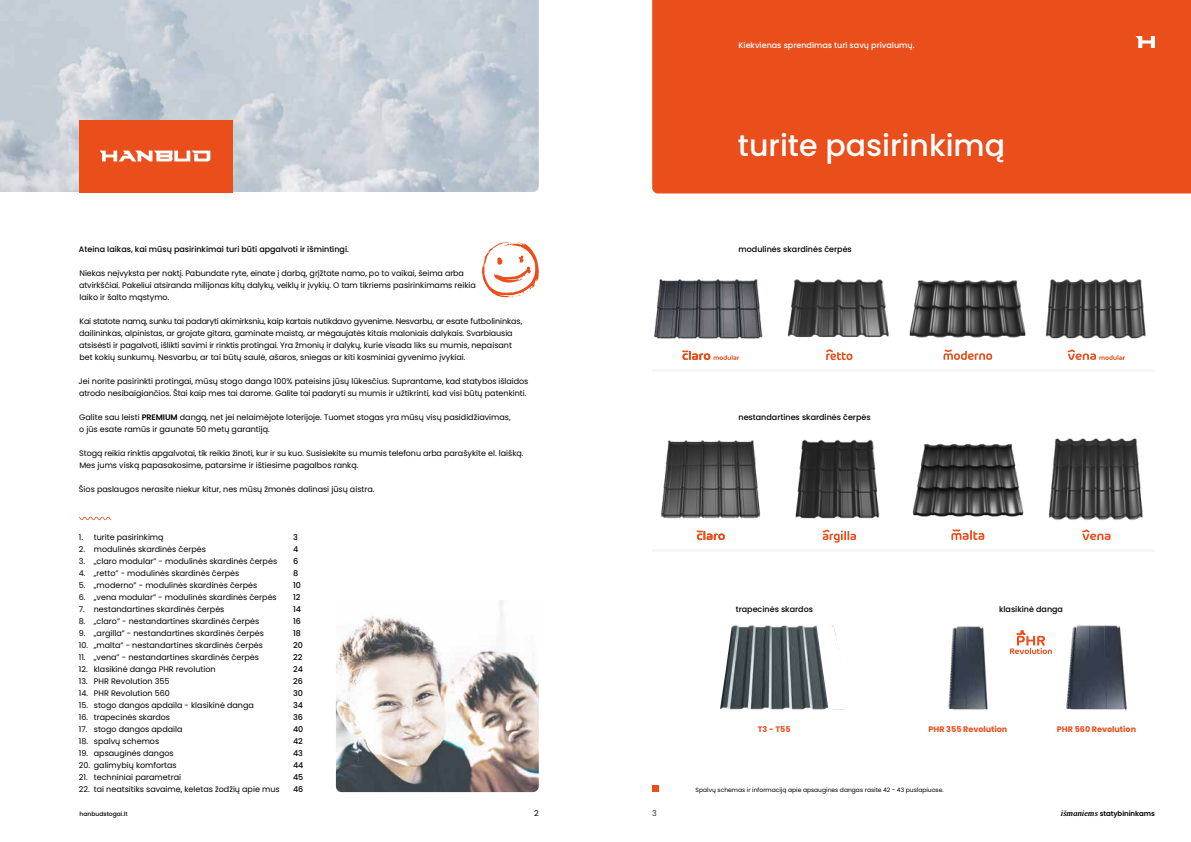
<style>
.page{position:relative;width:1191px;height:842px;background:#fff}
.page>*{position:absolute;margin:0;border:0;box-sizing:border-box;transform-origin:0 0}
.t1{font:500 30px "Poppins";color:#fff}
.t2{font:8px/12px "Poppins";color:#000}
.t3{font:500 8px/12px "Poppins";color:#000}
.t4{font:500 8px "Poppins";color:#fff}
.t5{font:700 8px "Poppins";color:#e94e1b}
.t6{font:300 8px "Poppins";color:#000}
.t7{font:600 7px "Poppins";letter-spacing:-.01em;color:#000}
.t8{font:6px "Poppins";color:#000}
.t9{font:500 6px "Poppins";color:#000}
.s1{font-weight:600}
.s2{font-family:"Adonis";font-weight:700;font-style:italic;font-size:8px}
</style>
<div class="page">
<img style="left:0;top:0;width:539px;height:192px">
<div style="left:79px;top:120px;width:153px;height:72px;background:#e94e1b"></div>
<svg style="left:100px;top:151px;width:110px;height:10px"></svg>
<img style="left:336px;top:600px;width:203px;height:192px">
<svg style="left:79px;top:517px;width:32px;height:3px"></svg>
<svg style="left:482px;top:242px;width:57px;height:55px"></svg>
<div style="left:652px;top:0;width:539px;height:193px;background:#e94e1b"></div>
<svg style="left:1135px;top:36px;width:20px;height:12px"></svg>
<div style="left:652px;top:785px;width:6px;height:7px;background:#e94e1b"></div>
<hr style="left:652px;top:369px;width:503px;height:3px;background:#f6f6f6">
<hr style="left:652px;top:549px;width:503px;height:3px;background:#f6f6f6">
<img style="left:732px;top:626px;width:84px;height:84px">
<svg style="left:816px;top:625px;width:29px;height:85px"></svg>
<svg style="left:720px;top:627px;width:12px;height:83px"></svg>
<img style="left:1049px;top:438px;width:94px;height:82px">
<img style="left:912px;top:443px;width:112px;height:74px">
<img style="left:1045px;top:279px;width:101px;height:60px">
<img style="left:654px;top:279px;width:109px;height:60px">
<img style="left:909px;top:280px;width:117px;height:58px">
<img style="left:787px;top:279px;width:102px;height:59px">
<svg style="left:826px;top:349px;width:26px;height:11px"></svg>
<svg style="left:943px;top:350px;width:49px;height:10px"></svg>
<img style="left:795px;top:439px;width:85px;height:80px">
<img style="left:661px;top:440px;width:100px;height:79px">
<svg style="left:822px;top:530px;width:34px;height:13px"></svg>
<svg style="left:1082px;top:529px;width:28px;height:11px"></svg>
<svg style="left:951px;top:529px;width:33px;height:11px"></svg>
<svg style="left:1010px;top:630px;width:42px;height:24px"></svg>
<svg style="left:1067px;top:349px;width:58px;height:11px"></svg>
<svg style="left:697px;top:530px;width:28px;height:10px"></svg>
<img style="left:948px;top:626px;width:40px;height:84px">
<img style="left:1066px;top:625px;width:61px;height:86px">
<svg style="left:682px;top:350px;width:57px;height:10px"></svg>
<p class="t4" style="left:738px;top:41px;width:178px">Kiekvienas sprendimas turi savų privalumų.</p>
<p class="t4" style="left:766px;top:41px;width:145px">Każde ozw ąz nie ma swoje z ety.</p>
<p class="t3" style="left:79px;top:243px;width:272px">Ateina laikas, kai mūsų pasirinkimai turi būti apgalvoti ir išmintingi.</p>
<p class="t2" style="left:79px;top:267px;width:398px">Niekas neįvyksta per naktį. Pabundate ryte, einate į darbą, grįžtate namo, po to vaikai, šeima arba atvirkščiai. Pakeliui atsiranda milijonas kitų dalykų, veiklų ir įvykių. O tam tikriems pasirinkimams reikia laiko ir šalto mąstymo.</p>
<p class="t2" style="left:79px;top:315px;width:445px">Kai statote namą, sunku tai padaryti akimirksniu, kaip kartais nutikdavo gyvenime. Nesvarbu, ar esate futbolininkas, dailininkas, alpinistas, ar grojate gitara, gaminate maistą, ar mėgaujatės kitais maloniais dalykais. Svarbiausia atsisėsti ir pagalvoti, išlikti savimi ir rinktis protingai. Yra žmonių ir dalykų, kurie visada liks su mumis, nepaisant bet kokių sunkumų. Nesvarbu, ar tai būtų saulė, ašaros, sniegas ar kiti kosminiai gyvenimo įvykiai.</p>
<p class="t2" style="left:79px;top:375px;width:451px">Jei norite pasirinkti protingai, mūsų stogo danga 100% pateisins jūsų lūkesčius. Suprantame, kad statybos išlaidos atrodo nesibaigiančios. Štai kaip mes tai darome. Galite tai padaryti su mumis ir užtikrinti, kad visi būtų patenkinti.</p>
<p class="t2" style="left:79px;top:411px;width:433px">Galite sau leisti <span class="s1">PREMIUM</span> dangą, net jei nelaimėjote loterijoje. Tuomet stogas yra mūsų visų pasididžiavimas, o jūs esate ramūs ir gaunate 50 metų garantiją.</p>
<p class="t2" style="left:79px;top:447px;width:446px">Stogą reikia rinktis apgalvotai, tik reikia žinoti, kur ir su kuo. Susisiekite su mumis telefonu arba parašykite el. laišką.<br>Mes jums viską papasakosime, patarsime ir ištiesime pagalbos ranką.</p>
<p class="t2" style="left:79px;top:483px;width:297px">Šios paslaugos nerasite niekur kitur, nes mūsų žmonės dalinasi jūsų aistra.</p>
<p class="t2" style="left:79px;top:531px;width:86px">1. turite pasirinkimą</p>
<p class="t2" style="left:79px;top:543px;width:129px">2. modulinės skardinės čerpės</p>
<p class="t2" style="left:79px;top:555px;width:200px">3. „claro modular” - modulinės skardinės čerpės</p>
<p class="t2" style="left:79px;top:567px;width:162px">4. „retto” - modulinės skardinės čerpės</p>
<p class="t2" style="left:79px;top:579px;width:180px">5. „moderno” - modulinės skardinės čerpės</p>
<p class="t2" style="left:79px;top:591px;width:199px">6. „vena modular” - modulinės skardinės čerpės</p>
<p class="t2" style="left:79px;top:603px;width:147px">7. nestandartines skardinės čerpės</p>
<p class="t2" style="left:79px;top:615px;width:182px">8. „claro” - nestandartines skardinės čerpės</p>
<p class="t2" style="left:79px;top:627px;width:187px">9. „argilla” - nestandartines skardinės čerpės</p>
<p class="t2" style="left:79px;top:639px;width:186px">10. „malta” - nestandartines skardinės čerpės</p>
<p class="t2" style="left:79px;top:651px;width:182px">11. „vena” - nestandartines skardinės čerpės</p>
<p class="t2" style="left:79px;top:663px;width:138px">12. klasikinė danga PHR revolution</p>
<p class="t2" style="left:79px;top:675px;width:92px">13. PHR Revolution 355</p>
<p class="t2" style="left:79px;top:687px;width:93px">14. PHR Revolution 560</p>
<p class="t2" style="left:79px;top:699px;width:177px">15. stogo dangos apdaila - klasikinė danga</p>
<p class="t2" style="left:79px;top:711px;width:93px">16. trapecinės skardos</p>
<p class="t2" style="left:79px;top:723px;width:105px">17. stogo dangos apdaila</p>
<p class="t2" style="left:79px;top:735px;width:82px">18. spalvų schemos</p>
<p class="t2" style="left:79px;top:747px;width:96px">19. apsauginės dangos</p>
<p class="t2" style="left:79px;top:759px;width:99px">20. galimybių komfortas</p>
<p class="t2" style="left:79px;top:771px;width:104px">21. techniniai parametrai</p>
<p class="t2" style="left:79px;top:783px;width:202px">22. tai neatsitiks savaime, keletas žodžių apie mus</p>
<p class="t3" style="left:293px;top:531px;width:12px">3<br>4<br>6<br>8<br>10<br>12<br>14<br>16<br>18<br>20<br>22<br>24<br>26<br>30<br>34<br>36<br>40<br>42<br>43<br>44<br>45<br>46</p>
<h1 class="t1" style="left:738px;top:128px;width:269px">turite pasirinkimą</h1>
<p class="t3" style="left:738px;top:243px;width:115px">modulinės skardinės čerpės</p>
<p class="t3" style="left:738px;top:411px;width:134px">nestandartines skardinės čerpės</p>
<p class="t3" style="left:736px;top:603px;width:79px">trapecinės skardos</p>
<p class="t3" style="left:999px;top:603px;width:65px">klasikinė danga</p>
<p class="t5" style="left:758px;top:725px;width:34px">T3 - T55</p>
<p class="t5" style="left:928px;top:725px;width:80px">PHR 355 Revolution</p>
<p class="t5" style="left:1057px;top:725px;width:81px">PHR 560 Revolution</p>
<p class="t8" style="left:695px;top:786px;width:250px">Spalvų schemas ir informaciją apie apsaugines dangas rasite 42 - 43 puslapiuose.</p>
<p class="t9" style="left:80px;top:810px;width:50px">hanbudstogai.lt</p>
<p class="t2" style="left:534px;top:807px;width:6px">2</p>
<p class="t6" style="left:652px;top:809px;width:6px">3</p>
<p class="t7" style="left:1060px;top:809px;width:96px"><span class="s2">išmaniems</span> statybininkams</p>
</div>
